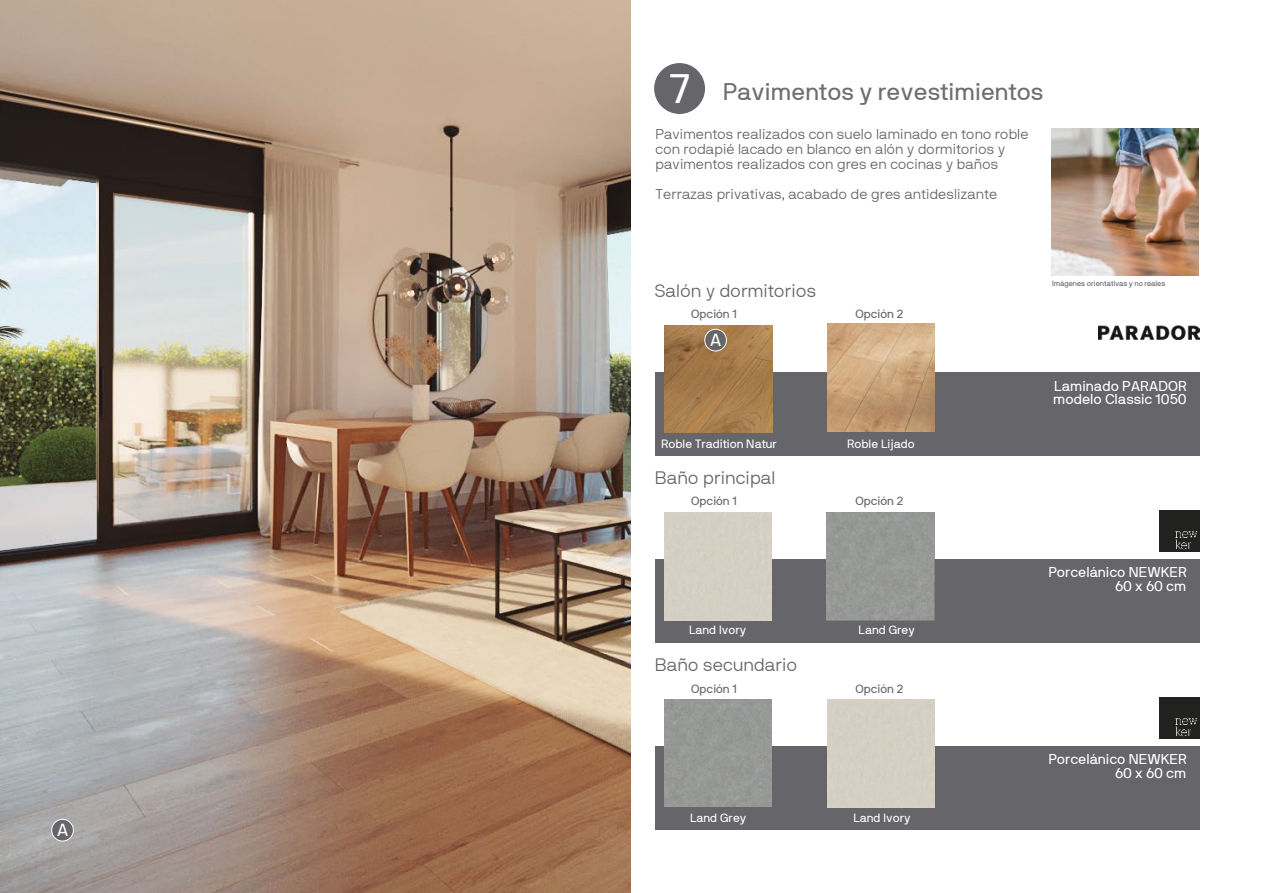
<style>
.page{position:relative;width:1263px;height:893px;background:#fff}
.page>*{position:absolute;margin:0;border:0;box-sizing:border-box;transform-origin:0 0}
.t1{font:24px "NB International Regular Webfont";color:#706f6f}
.t2{font:18px "NB International Light Webfont";color:#65656a}
.t3{font:17.55px "NB International Regular Webfont";color:#fff}
.t4{font:14.25px/15px "NB International Light Webfont";color:#65656a}
.t5{font:14.25px/13.5px "NB International Regular Webfont";color:#fff;text-align:right}
.t6{font:12px "NB International Regular Webfont";color:#fff}
.t7{font:12px "NB International Regular Webfont";color:#65656a}
.t8{font:7.5px "NB International Pro";color:#65656a}
.s1{font-size:41.1px;color:#fff}
</style>
<div class="page">
<div style="left:655px;top:372px;width:544px;height:83px;background:#65656a"></div>
<img style="left:665px;top:325px;width:107px;height:108px">
<div style="left:655px;top:559px;width:544px;height:83px;background:#65656a"></div>
<img style="left:0;top:0;width:631px;height:893px">
<div style="left:654px;top:63px;width:51px;height:51px;background:#65656a;border-radius:50%"></div>
<div style="left:52px;top:819px;width:21px;height:22px;background:#65656a;border-radius:50%"></div>
<div style="left:51px;top:819px;width:23px;height:22px;border:1px solid #fff;border-radius:50%"></div>
<div style="left:705px;top:329px;width:21px;height:22px;background:#65656a;border-radius:50%"></div>
<div style="left:704px;top:329px;width:23px;height:22px;border:1px solid #fff;border-radius:50%"></div>
<img style="left:1159px;top:511px;width:41px;height:40px">
<img style="left:1051px;top:128px;width:147px;height:147px">
<img style="left:1098px;top:325px;width:101px;height:14px">
<img style="left:827px;top:324px;width:107px;height:107px">
<div style="left:655px;top:746px;width:544px;height:83px;background:#65656a"></div>
<img style="left:1159px;top:698px;width:41px;height:41px">
<div style="left:664px;top:699px;width:108px;height:108px;background:#979996"></div>
<div style="left:664px;top:512px;width:108px;height:108px;background:#d6d0c4"></div>
<div style="left:827px;top:699px;width:107px;height:108px;background:#d6d0c4"></div>
<div style="left:827px;top:513px;width:107px;height:107px;background:#979996"></div>
<p class="t3" style="left:57px;top:820px;width:13px">A</p>
<h1 class="t1" style="left:669px;top:78px;width:375px"><span class="s1">7</span> Pavimentos y revestimientos</h1>
<p class="t4" style="left:656px;top:127px;width:375px">Pavimentos realizados con suelo laminado en tono roble con rodapié lacado en blanco en alón y dormitorios y pavimentos realizados con gres en cocinas y baños</p>
<p class="t4" style="left:656px;top:187px;width:343px">Terrazas privativas, acabado de gres antideslizante</p>
<p class="t2" style="left:655px;top:281px;width:163px">Salón y dormitorios</p>
<p class="t7" style="left:691px;top:307px;width:47px">Opción 1</p>
<p class="t7" style="left:855px;top:307px;width:49px">Opción 2</p>
<p class="t3" style="left:710px;top:330px;width:13px">A</p>
<p class="t6" style="left:661px;top:437px;width:117px">Roble Tradition Natur</p>
<p class="t2" style="left:655px;top:467px;width:122px">Baño principal</p>
<p class="t6" style="left:847px;top:437px;width:69px">Roble Lijado</p>
<p class="t7" style="left:691px;top:494px;width:47px">Opción 1</p>
<p class="t7" style="left:855px;top:494px;width:49px">Opción 2</p>
<p class="t6" style="left:689px;top:623px;width:59px">Land Ivory</p>
<p class="t6" style="left:859px;top:623px;width:58px">Land Grey</p>
<p class="t2" style="left:655px;top:655px;width:144px">Baño secundario</p>
<p class="t7" style="left:691px;top:682px;width:47px">Opción 1</p>
<p class="t7" style="left:855px;top:682px;width:49px">Opción 2</p>
<p class="t6" style="left:690px;top:811px;width:58px">Land Grey</p>
<p class="t6" style="left:853px;top:811px;width:59px">Land Ivory</p>
<p class="t8" style="left:1052px;top:279px;width:115px">Imágenes orientativas y no reales</p>
<p class="t5" style="left:1053px;top:379px;width:135px;text-align:left">Laminado PARADOR modelo Classic 1050</p>
<p class="t5" style="left:1048px;top:565px;width:140px">Porcelánico NEWKER<br>60 x 60 cm</p>
<p class="t5" style="left:1048px;top:753px;width:140px">Porcelánico NEWKER<br>60 x 60 cm</p>
</div>
